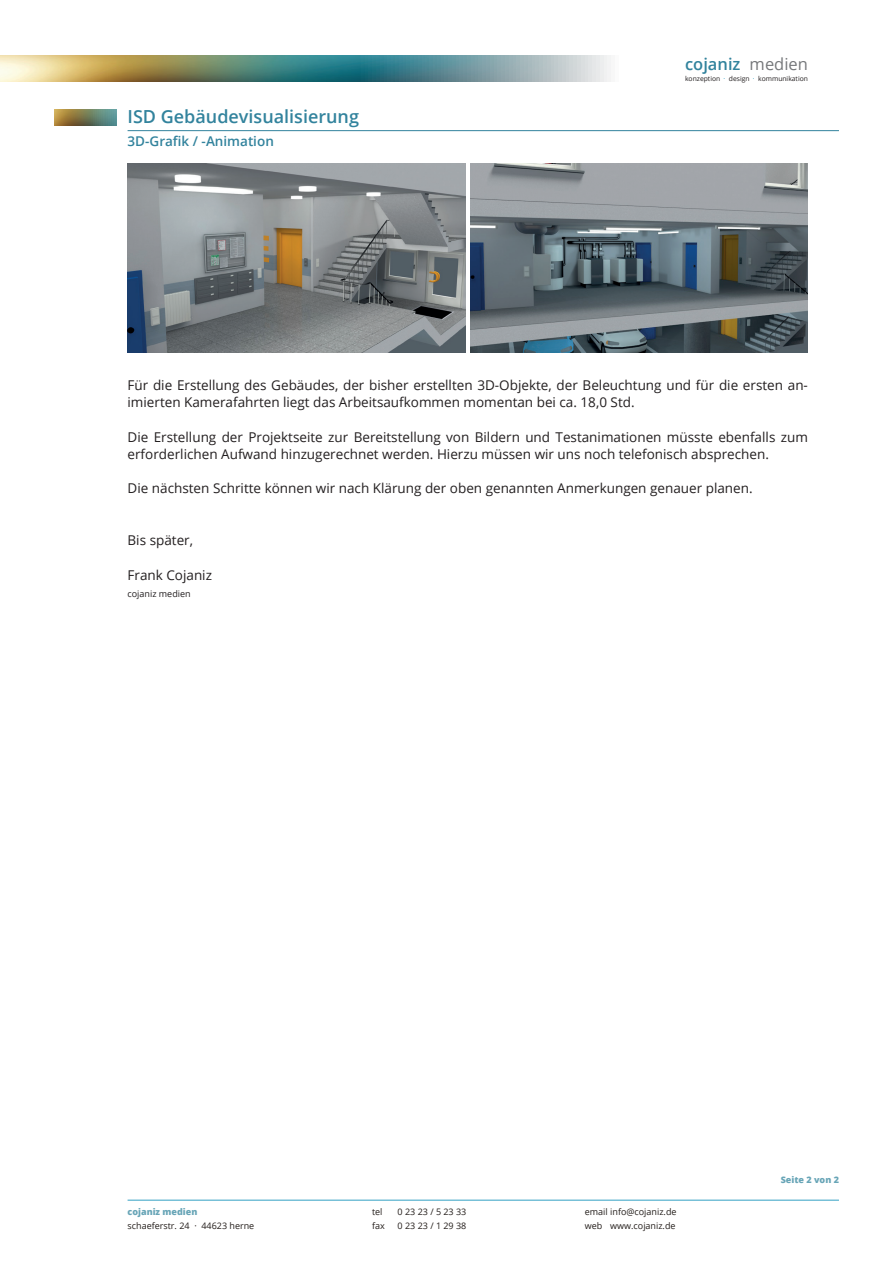
<style>
.page{position:relative;width:893px;height:1263px;background:#fff}
.page>*{position:absolute;margin:0;border:0;box-sizing:border-box;transform-origin:0 0}
.t1{font:600 18px "Open Sans";color:#32839d}
.t2{font:600 16.5px "Open Sans";color:#32839d}
.t3{font:13.5px/17.2px "Open Sans";color:#231f20}
.t4{font:600 13.5px "Open Sans";color:#32839d}
.t5{font:9px/13.5px "Open Sans";color:#241e1b}
.t6{font:800 9px "Open Sans";color:#68a5b7}
.t7{font:9px "Open Sans";color:#231f20}
.t8{font:6.75px "Open Sans";color:#231f20}
.s1{font-weight:400;color:#76787b}
.s2{color:#33a1c4}
</style>
<div class="page">
<img style="left:0;top:56px;width:611px;height:25px">
<img style="left:54px;top:109px;width:63px;height:17px">
<hr style="left:128px;top:130px;width:711px;height:1px;background:#32839d">
<img style="left:128px;top:163px;width:337px;height:190px">
<img style="left:470px;top:163px;width:338px;height:190px">
<hr style="left:128px;top:1200px;width:711px;height:1px;background:#33a1c4">
<h1 class="t1" style="left:128px;top:104px;width:233px">ISD Gebäudevisualisierung</h1>
<p class="t4" style="left:128px;top:132px;width:148px">3D-Grafik / -Animation</p>
<p class="t2" style="left:685px;top:53px;width:124px">cojaniz <span class="s1">medien</span></p>
<p class="t8" style="left:685px;top:74px;width:124px">konzeption <span class="s2">·</span> design <span class="s2">·</span> kommunikation</p>
<p class="t3" style="left:128px;top:376px;width:682px">Für die Erstellung des Gebäudes, der bisher erstellten 3D-Objekte, der Beleuchtung und für die ersten an&shy;imierten Kamerafahrten liegt das Arbeitsaufkommen momentan bei ca. 18,0 Std.</p>
<p class="t3" style="left:128px;top:428px;width:682px">Die Erstellung der Projektseite zur Bereitstellung von Bildern und Testanimationen müsste ebenfalls zum erforderlichen Aufwand hinzugerechnet werden. Hierzu müssen wir uns noch telefonisch absprechen.</p>
<p class="t3" style="left:128px;top:479px;width:627px">Die nächsten Schritte können wir nach Klärung der oben genannten Anmerkungen genauer planen.</p>
<p class="t3" style="left:128px;top:531px;width:67px">Bis später,</p>
<p class="t3" style="left:128px;top:566px;width:86px">Frank Cojaniz</p>
<p class="t7" style="left:128px;top:587px;width:65px">cojaniz medien</p>
<p class="t6" style="left:128px;top:1205px;width:71px">cojaniz medien</p>
<p class="t5" style="left:128px;top:1218px;width:128px">schaeferstr. 24 · 44623 herne</p>
<p class="t5" style="left:372px;top:1205px;width:12px">tel</p>
<p class="t5" style="left:398px;top:1205px;width:70px">0 23 23 / 5 23 33</p>
<p class="t5" style="left:372px;top:1218px;width:14px">fax</p>
<p class="t5" style="left:398px;top:1218px;width:70px">0 23 23 / 1 29 38</p>
<p class="t5" style="left:585px;top:1205px;width:93px">email info@cojaniz.de web www.cojaniz.de</p>
<p class="t6" style="left:781px;top:1173px;width:60px">Seite 2 von 2</p>
</div>
